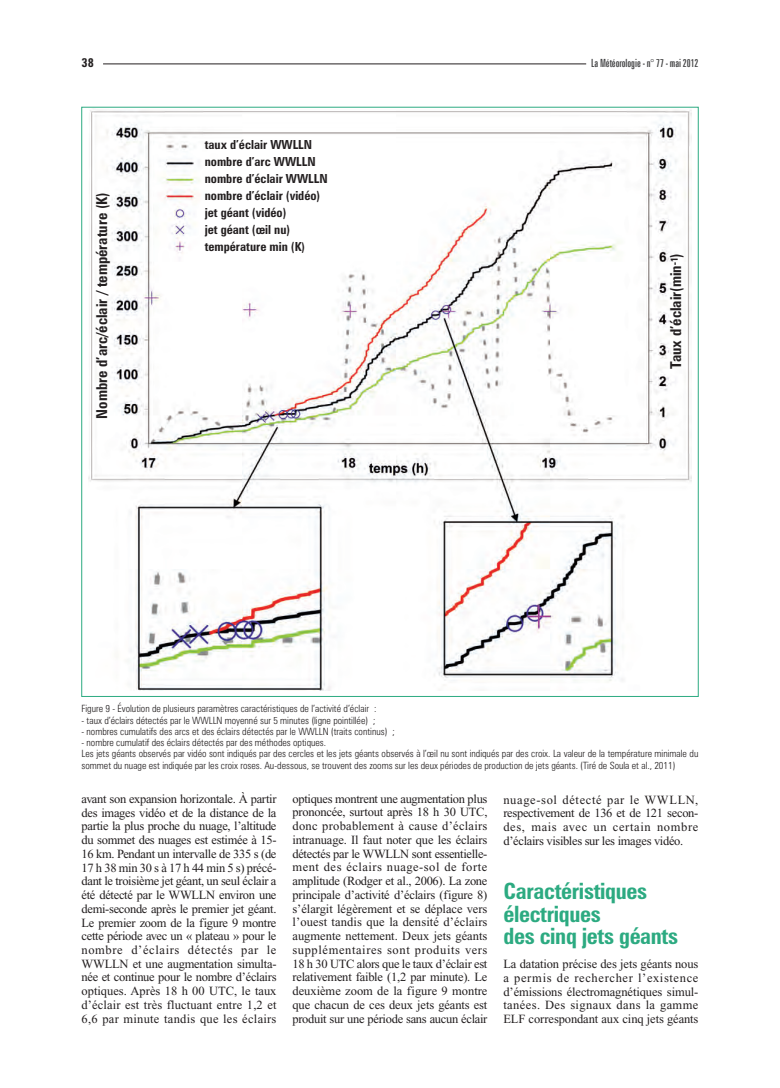
<style>
.page{position:relative;width:780px;height:1088px;background:#fff}
.page>*{position:absolute;margin:0;border:0;box-sizing:border-box;transform-origin:0 0}
.t1{font:700 condensed 22.5px/22.5px "Zurich BT";letter-spacing:-.015em;color:#2caa81}
.t2{font:700 condensed 15px "Zurich BT";color:#231f20}
.t3{font:12.5px/13.8px "Times New Roman";letter-spacing:-.01em;color:#231f20;text-align:justify}
.t4{font:700 condensed 12.5px/16.9px "Zurich BT";color:#231f20}
.t5{font:extra-condensed 11.25px "Zurich BT";letter-spacing:-.005em;color:#3e3e3f}
.t6{font:300 condensed 10px/11.2px "Zurich BT";color:#231f20}
.s1{font-size:11.88px}
</style>
<div class="page">
<hr style="left:103px;top:64px;width:483px;height:1px;background:#231f20">
<img style="left:89px;top:110px;width:602px;height:581px">
<p class="t4" style="left:81px;top:56px;width:14px">38</p>
<p class="t5" style="left:591px;top:58px;width:109px">La Météorologie - n° 77 - mai 2012</p>
<p class="t2" style="left:96px;top:419px;width:228px;rotate:-90deg">Nombre d’arc/éclair / température (K)</p>
<p class="t4" style="left:205px;top:138px;width:125px">taux d’éclair WWLLN nombre d’arc WWLLN nombre d’éclair WWLLN nombre d’éclair (vidéo) jet géant (vidéo)<br>jet géant (œil nu) température min (K<span class="s1">)</span></p>
<p class="t2" style="left:670px;top:369px;width:117px;rotate:-90deg">Taux d’éclair(min<sup>-1</sup>)</p>
<p class="t6" style="left:81px;top:704px;width:296px">Figure 9 - Évolution de plusieurs paramètres caractéristiques de l’activité d’éclair :</p>
<p class="t6" style="left:81px;top:715px;width:296px">- taux d’éclairs détectés par le WWLLN moyenné sur 5 minutes (ligne pointillée) ;</p>
<p class="t6" style="left:81px;top:726px;width:315px">- nombres cumulatifs des arcs et des éclairs détectés par le WWLLN (traits continus) ;</p>
<p class="t6" style="left:81px;top:738px;width:618px">- nombre cumulatif des éclairs détectés par des méthodes optiques.<br>Les jets géants observés par vidéo sont indiqués par des cercles et les jets géants observés à l’œil nu sont indiqués par des croix. La valeur de la température minimale du sommet du nuage est indiquée par les croix roses. Au-dessous, se trouvent des zooms sur les deux périodes de production de jets géants. (Tiré de Soula et al., 2011)</p>
<p class="t3" style="left:81px;top:793px;width:196px">avant son expansion horizontale. À partir des images vidéo et de la distance de la partie la plus proche du nuage, l’altitude du sommet des nuages est estimée à 15- 16 km. Pendant un intervalle de 335 s (de 17 h 38 min 30 s à 17 h 44 min 5 s) précé&shy;dant le troisième jet géant, un seul éclair a été détecté par le WWLLN environ une demi-seconde après le premier jet géant.<br>Le premier zoom de la figure 9 montre cette période avec un « plateau » pour le nombre d’éclairs détectés par le WWLLN et une augmentation simulta&shy;née et continue pour le nombre d’éclairs optiques. Après 18 h 00 UTC, le taux d’éclair est très fluctuant entre 1,2 et 6,6 par minute tandis que les éclairs</p>
<p class="t3" style="left:292px;top:793px;width:196px">optiques montrent une augmentation plus prononcée, surtout après 18 h 30 UTC, donc probablement à cause d’éclairs intranuage. Il faut noter que les éclairs détectés par le WWLLN sont essentielle&shy;ment des éclairs nuage-sol de forte amplitude (Rodger et al., 2006). La zone principale d’activité d’éclairs (figure 8) s’élargit légèrement et se déplace vers l’ouest tandis que la densité d’éclairs augmente nettement. Deux jets géants supplémentaires sont produits vers 18 h 30 UTC alors que le taux d’éclair est relativement faible (1,2 par minute). Le deuxième zoom de la figure 9 montre que chacun de ces deux jets géants est produit sur une période sans aucun éclair</p>
<p class="t3" style="left:503px;top:794px;width:196px">nuage-sol détecté par le WWLLN, respectivement de 136 et de 121 secon&shy;des, mais avec un certain nombre d’éclairs visibles sur les images vidéo.</p>
<h1 class="t1" style="left:503px;top:882px;width:176px">Caractéristiques électriques<br>des cinq jets géants</h1>
<p class="t3" style="left:503px;top:958px;width:196px">La datation précise des jets géants nous a permis de rechercher l’existence d’émissions électromagnétiques simul&shy;tanées. Des signaux dans la gamme ELF correspondant aux cinq jets géants</p>
</div>
